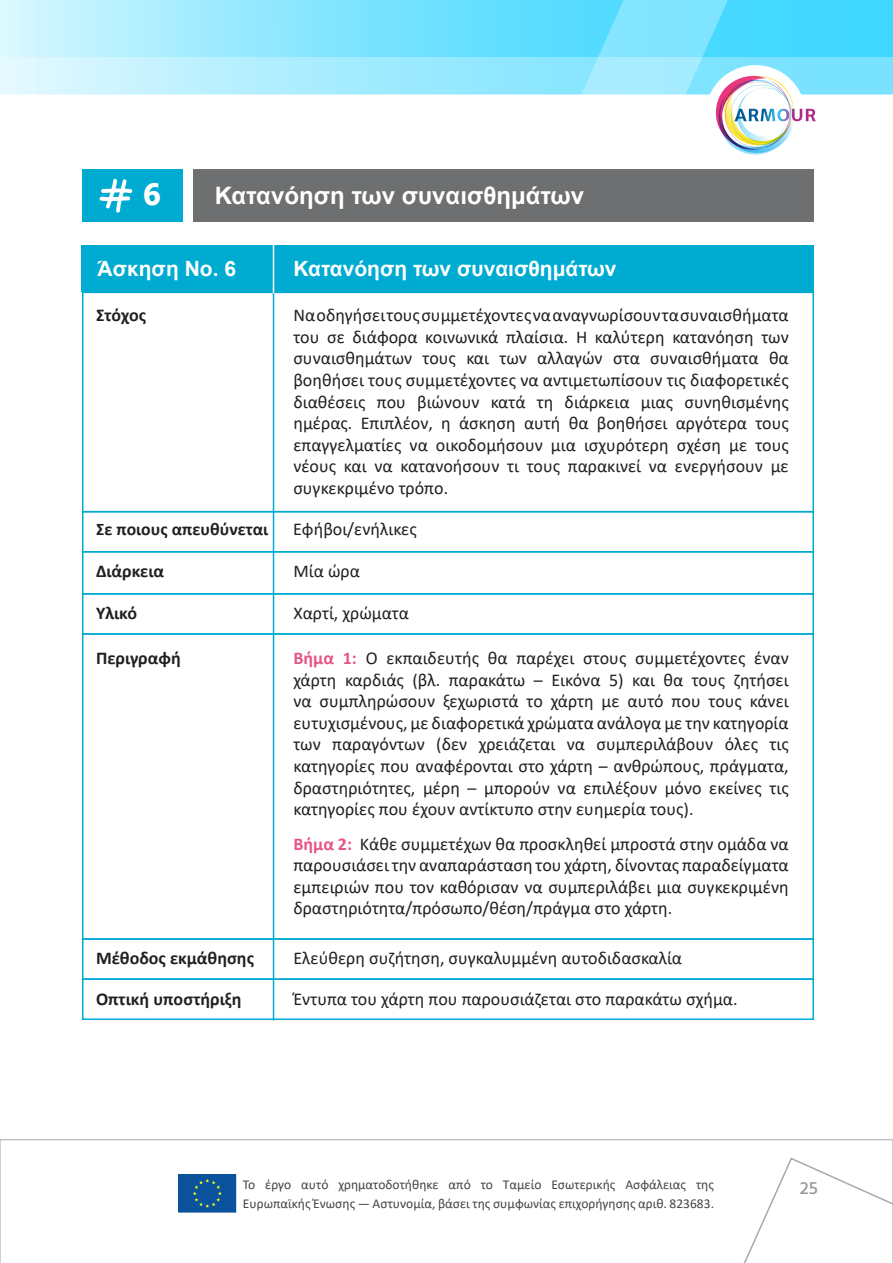
<style>
.page{position:relative;width:893px;height:1263px;background:#fff}
.page>*{position:absolute;margin:0;border:0;box-sizing:border-box;transform-origin:0 0}
.t1{font:700 33px "Hind";color:#fff}
.t2{font:700 24px "Arial";color:#fff}
.t3{font:700 21px "Arial";color:#fff}
.t4{font:18px/21.6px "Calibri";color:#231f20;text-align:justify}
.t5{font:700 18px "Calibri";color:#231f20}
.t6{font:500 18px "Hind";color:#949698}
.t7{font:700 17.7px "Calibri";color:#231f20}
.t8{font:13.5px/19.2px "Calibri";color:#444445}
.s1{font-weight:700;color:#e65485}
</style>
<div class="page">
<svg style="left:0;top:1139px;width:893px;height:123px"></svg>
<svg style="left:0;top:0;width:893px;height:57px;background:#a2ebff"></svg>
<svg style="left:0;top:57px;width:893px;height:38px;background:#bef1ff"></svg>
<svg style="left:625px;top:1156px;width:268px;height:106px"></svg>
<svg style="left:349px;top:0;width:515px;height:635px"></svg>
<div style="left:705px;top:65px;width:101px;height:100px;background:#fff;border-radius:50%"></div>
<img style="left:716px;top:76px;width:100px;height:79px">
<svg style="left:178px;top:1174px;width:58px;height:39px;background:#125999"></svg>
<div style="left:82px;top:169px;width:101px;height:52px;background:#00abd1"></div>
<svg style="left:99px;top:178px;width:34px;height:35px"></svg>
<div style="left:193px;top:169px;width:621px;height:52px;background:#6d6f71"></div>
<div style="left:82px;top:292px;width:732px;height:220px;border:2px solid #00abd1"></div>
<div style="left:82px;top:246px;width:732px;height:46px;background:#00abd1"></div>
<hr style="left:273px;top:277px;width:1px;height:743px;background:#00abd1">
<hr style="left:273px;top:227px;width:1px;height:66px;background:#fff">
<div style="left:82px;top:511px;width:732px;height:41px;border:2px solid #00abd1"></div>
<div style="left:82px;top:551px;width:732px;height:44px;border:2px solid #00abd1"></div>
<div style="left:82px;top:593px;width:732px;height:42px;border:2px solid #00abd1"></div>
<div style="left:82px;top:633px;width:732px;height:307px;border:2px solid #00abd1"></div>
<div style="left:82px;top:938px;width:732px;height:42px;border:2px solid #00abd1"></div>
<div style="left:82px;top:978px;width:732px;height:42px;border:2px solid #00abd1"></div>
<p class="t1" style="left:143px;top:175px;width:19px">6</p>
<p class="t2" style="left:215px;top:178px;width:371px">Κατανόηση των συναισθημάτων</p>
<p class="t3" style="left:98px;top:254px;width:140px">Άσκηση Νο. 6</p>
<p class="t5" style="left:96px;top:302px;width:51px">Στόχος</p>
<p class="t3" style="left:293px;top:254px;width:325px">Κατανόηση των συναισθημάτων</p>
<p class="t4" style="left:293px;top:304px;width:497px">Να οδηγήσει τους συμμετέχοντες να αναγνωρίσουν τα συναισθήματα του σε διάφορα κοινωνικά πλαίσια. Η καλύτερη κατανόηση των συναισθημάτων τους και των αλλαγών στα συναισθήματα θα βοηθήσει τους συμμετέχοντες να αντιμετωπίσουν τις διαφορετικές διαθέσεις που βιώνουν κατά τη διάρκεια μιας συνηθισμένης ημέρας. Επιπλέον, η άσκηση αυτή θα βοηθήσει αργότερα τους επαγγελματίες να οικοδομήσουν μια ισχυρότερη σχέση με τους νέους και να κατανοήσουν τι τους παρακινεί να ενεργήσουν με συγκεκριμένο τρόπο.</p>
<p class="t7" style="left:96px;top:517px;width:174px">Σε ποιους απευθύνεται</p>
<p class="t4" style="left:293px;top:518px;width:125px">Εφήβοι/ενήλικες</p>
<p class="t5" style="left:96px;top:558px;width:70px">Διάρκεια</p>
<p class="t4" style="left:293px;top:560px;width:68px">Μία ώρα</p>
<p class="t5" style="left:96px;top:601px;width:42px">Υλικό</p>
<p class="t4" style="left:293px;top:602px;width:117px">Χαρτί, χρώματα</p>
<p class="t5" style="left:96px;top:645px;width:86px">Περιγραφή</p>
<p class="t4" style="left:293px;top:647px;width:497px"><span class="s1">Βήμα 1:</span> Ο εκπαιδευτής θα παρέχει στους συμμετέχοντες έναν χάρτη καρδιάς (βλ. παρακάτω – Εικόνα 5) και θα τους ζητήσει να συμπληρώσουν ξεχωριστά το χάρτη με αυτό που τους κάνει ευτυχισμένους, με διαφορετικά χρώματα ανάλογα με την κατηγορία των παραγόντων (δεν χρειάζεται να συμπεριλάβουν όλες τις κατηγορίες που αναφέρονται στο χάρτη – ανθρώπους, πράγματα, δραστηριότητες, μέρη – μπορούν να επιλέξουν μόνο εκείνες τις κατηγορίες που έχουν αντίκτυπο στην ευημερία τους).</p>
<p class="t4" style="left:293px;top:832px;width:497px"><span class="s1">Βήμα 2:</span> Κάθε συμμετέχων θα προσκληθεί μπροστά στην ομάδα να παρουσιάσει την αναπαράσταση του χάρτη, δίνοντας παραδείγματα εμπειριών που τον καθόρισαν να συμπεριλάβει μια συγκεκριμένη δραστηριότητα/πρόσωπο/θέση/πράγμα στο χάρτη.</p>
<p class="t5" style="left:96px;top:945px;width:160px">Μέθοδος εκμάθησης</p>
<p class="t4" style="left:293px;top:947px;width:390px">Ελεύθερη συζήτηση, συγκαλυμμένη αυτοδιδασκαλία</p>
<p class="t5" style="left:96px;top:986px;width:147px">Οπτική υποστήριξη</p>
<p class="t4" style="left:293px;top:987px;width:446px">Έντυπα του χάρτη που παρουσιάζεται στο παρακάτω σχήμα.</p>
<p class="t8" style="left:243px;top:1174px;width:473px">Το έργο αυτό χρηματοδοτήθηκε από το Ταμείο Εσωτερικής Ασφάλειας της<br>Ευρωπαϊκής Ένωσης — Αστυνομία, βάσει της συμφωνίας επιχορήγησης αριθ. 823683.</p>
<p class="t6" style="left:800px;top:1176px;width:20px">25</p>
</div>
